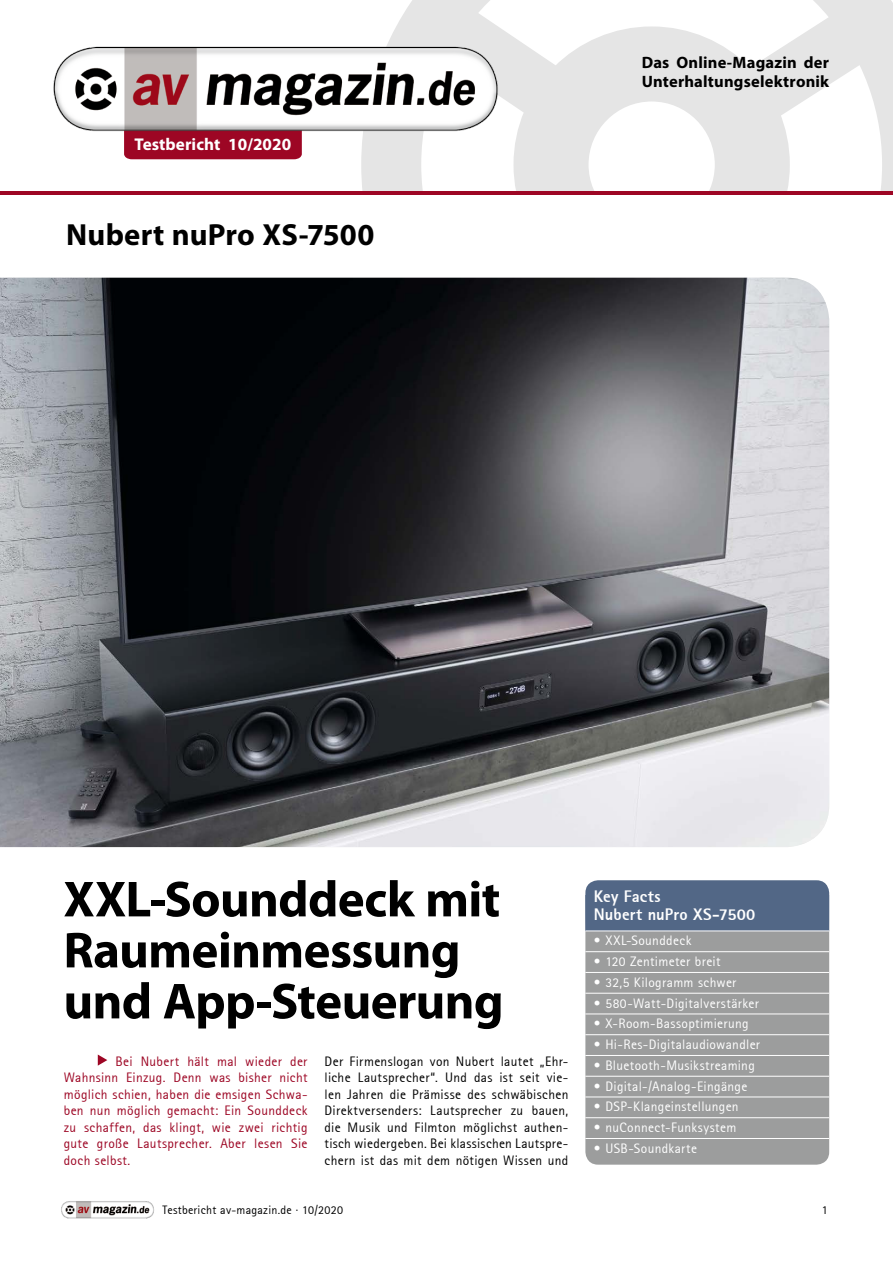
<style>
.page{position:relative;width:893px;height:1263px;background:#fff}
.page>*{position:absolute;margin:0;border:0;box-sizing:border-box;transform-origin:0 0}
.t1{font:700 51px/51px "Myriad Pro";letter-spacing:-.015em;color:#000}
.Überhead_NEU{font:700 30.6px "Myriad Pro";letter-spacing:.005em;color:#000}
.t2{font:700 17.1px "Myriad Pro";letter-spacing:.005em;color:#fff}
.Subheads{font:700 16.5px "Myriad Pro";letter-spacing:.01em;color:#000}
.Kiste_Head_2_Zeile_x{font:800 16.5px "Rotis Sans Serif";letter-spacing:.01em;color:#fff}
.Kiste_Head_x{font:800 16.5px "Rotis Sans Serif";letter-spacing:.01em;color:#fff}
.Brot_ohne_Einzug_x{font:13.5px/16.5px "Rotis Sans Serif";letter-spacing:.02em;color:#000;text-align:justify}
.t3{font:13.5px "Rotis Sans Serif";letter-spacing:.025em;color:#fff}
.Brot_x{font:13.5px/16.5px "Rotis Sans Serif";letter-spacing:.025em;color:#9d0624;text-align:justify}
._8pt_x{font:12px "Rotis Sans Serif";letter-spacing:.02em;color:#000}
</style>
<div class="page">
<svg style="left:98px;top:1054px;width:9px;height:12px"></svg>
<img style="left:61px;top:1201px;width:93px;height:18px">
<svg style="left:361px;top:0;width:532px;height:191px"></svg>
<svg style="left:513px;top:26px;width:277px;height:165px"></svg>
<img style="left:0;top:278px;width:829px;height:569px">
<div style="left:124px;top:133px;width:178px;height:26px;background:#9d0624"></div>
<hr style="left:0;top:191px;width:893px;height:3px;background:#9d0624">
<img style="left:53px;top:45px;width:455px;height:88px">
<svg style="left:585px;top:880px;width:244px;height:285px;background:#999b9d"></svg>
<div style="left:585px;top:895px;width:244px;height:36px;background:#526786"></div>
<hr style="left:585px;top:930px;width:244px;height:1px;background:#fff">
<hr style="left:585px;top:951px;width:244px;height:1px;background:#fff">
<hr style="left:585px;top:972px;width:244px;height:1px;background:#fff">
<hr style="left:585px;top:993px;width:244px;height:1px;background:#fff">
<hr style="left:585px;top:1013px;width:244px;height:1px;background:#fff">
<hr style="left:585px;top:1034px;width:244px;height:1px;background:#fff">
<hr style="left:585px;top:1055px;width:244px;height:1px;background:#fff">
<hr style="left:585px;top:1076px;width:244px;height:1px;background:#fff">
<hr style="left:585px;top:1096px;width:244px;height:1px;background:#fff">
<hr style="left:585px;top:1117px;width:244px;height:1px;background:#fff">
<hr style="left:585px;top:1138px;width:244px;height:1px;background:#fff">
<p class="t2" style="left:135px;top:135px;width:158px">Testbericht 10/2020</p>
<p class="Überhead_NEU" style="left:66px;top:217px;width:310px">Nubert nuPro XS-7500</p>
<p class="Subheads" style="left:642px;top:53px;width:189px">Das Online-Magazin der</p>
<p class="Subheads" style="left:642px;top:72px;width:189px">Unterhaltungselektronik</p>
<p class="t1" style="left:63px;top:874px;width:442px">XXL-Sounddeck mit<br>Raumeinmessung und App-Steuerung</p>
<p class="Brot_ohne_Einzug_x" style="left:325px;top:1053px;width:245px">Der Firmenslogan von Nubert lautet „Ehr&shy;liche Lautsprecher“. Und das ist seit vie&shy;len Jahren die Prämisse des schwäbischen Direktversenders: Lautsprecher zu bauen, die Musik und Filmton möglichst authen&shy;tisch wiedergeben. Bei klassischen Lautspre&shy;chern ist das mit dem nötigen Wissen und</p>
<p class="Brot_x" style="left:64px;top:1053px;width:245px;text-indent:52px">Bei Nubert hält mal wieder der Wahnsinn Einzug. Denn was bisher nicht möglich schien, haben die emsigen Schwa&shy;ben nun möglich gemacht: Ein Sounddeck zu schaffen, das klingt, wie zwei richtig gute große Lautsprecher. Aber lesen Sie doch selbst.</p>
<p class="Kiste_Head_x" style="left:594px;top:886px;width:68px">Key Facts</p>
<p class="Kiste_Head_2_Zeile_x" style="left:594px;top:904px;width:163px">Nubert nuPro XS-7500</p>
<p class="t3" style="left:594px;top:933px;width:99px">• XXL-Sounddeck</p>
<p class="t3" style="left:594px;top:953px;width:128px">• 120 Zentimeter breit</p>
<p class="t3" style="left:594px;top:974px;width:144px">• 32,5 Kilogramm schwer</p>
<p class="t3" style="left:594px;top:995px;width:167px">• 580-Watt-Digitalverstärker</p>
<p class="t3" style="left:594px;top:1016px;width:156px">• X-Room-Bassoptimierung</p>
<p class="t3" style="left:594px;top:1036px;width:168px">• Hi-Res-Digitalaudiowandler</p>
<p class="t3" style="left:594px;top:1057px;width:162px">• Bluetooth-Musikstreaming</p>
<p class="t3" style="left:594px;top:1078px;width:155px">• Digital-/Analog-Eingänge</p>
<p class="t3" style="left:594px;top:1099px;width:146px">• DSP-Klangeinstellungen</p>
<p class="t3" style="left:594px;top:1119px;width:144px">• nuConnect-Funksystem</p>
<p class="t3" style="left:594px;top:1140px;width:105px">• USB-Soundkarte</p>
<p class="_8pt_x" style="left:162px;top:1203px;width:182px">Testbericht av-magazin.de · 10/2020</p>
<p class="_8pt_x" style="left:822px;top:1203px;width:7px">1</p>
</div>
